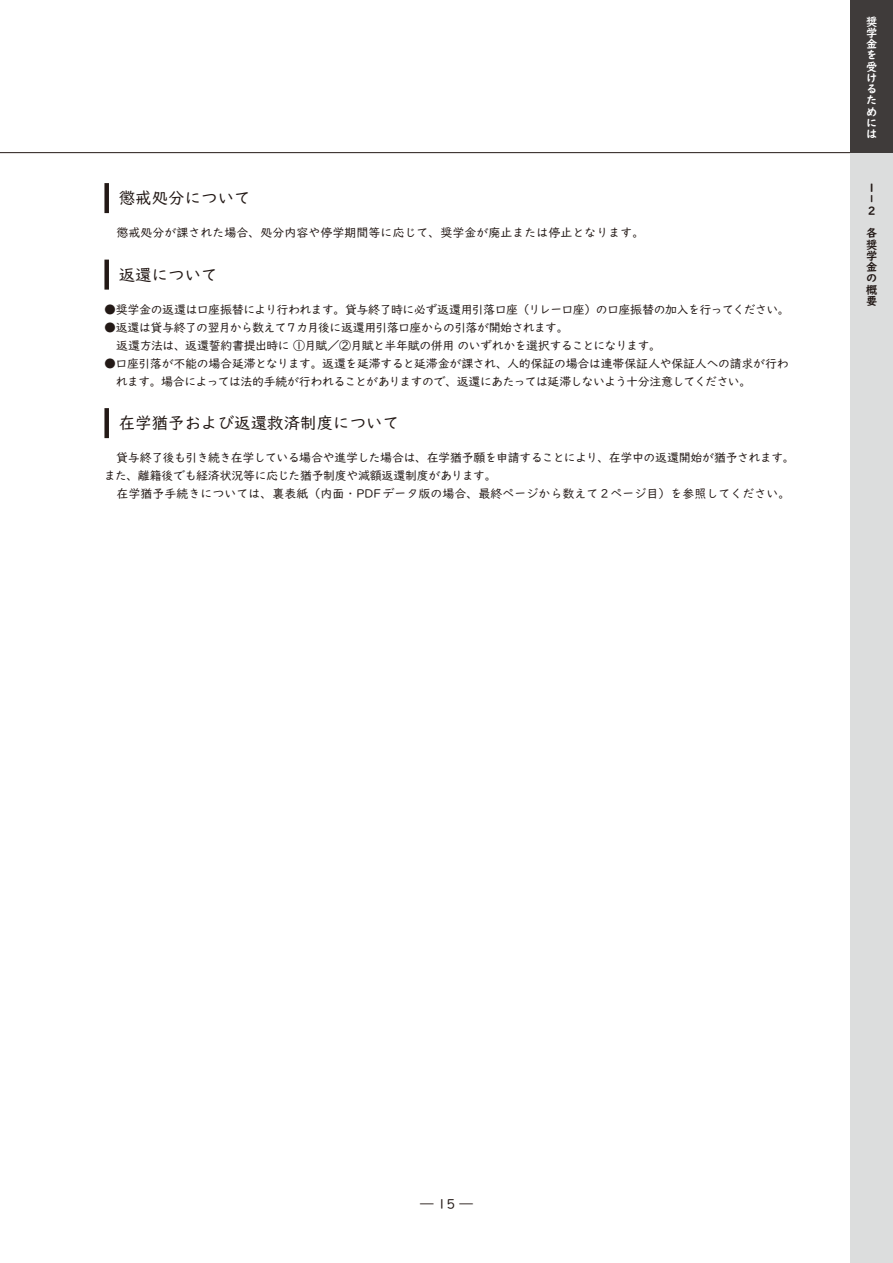
<style>
.page{position:relative;width:893px;height:1263px;background:#fff}
.page>*{position:absolute;margin:0;border:0;box-sizing:border-box;transform-origin:0 0}
.t1{font:700 16.8px "UD Digi Kyokasho Pro N";color:#231916;scale:.67 1}
.t2{font:16.5px "UD Digi Kyokasho Pro N";color:#231916}
.t3{font:13.5px "UD Digi Kyokasho Pro N";color:#231916}
.t4{font:12px/18px "UD Digi Kyokasho Pro N";letter-spacing:-.035em;color:#231916}
.t5{font:12px "UD Digi Kyokasho Pro N";color:#231916}
.t6{font:700 11.25px/11.2px "UD Digi Kyokasho Pro N";color:#fff}
.t7{font:700 11.25px/11.2px "UD Digi Kyokasho Pro N";color:#231916}
</style>
<div class="page">
<hr style="left:0;top:152px;width:851px;height:1px;background:#231916">
<div style="left:104px;top:183px;width:5px;height:30px;background:#231916"></div>
<div style="left:104px;top:260px;width:5px;height:30px;background:#231916"></div>
<div style="left:104px;top:408px;width:5px;height:30px;background:#231916"></div>
<div style="left:850px;top:0;width:43px;height:153px;background:#3f3b3a"></div>
<div style="left:850px;top:153px;width:43px;height:1110px;background:#dcdddd"></div>
<h2 class="t2" style="left:119px;top:184px;width:133px">懲戒処分について</h2>
<p class="t5" style="left:116px;top:223px;width:530px">懲戒処分が課された場合、処分内容や停学期間等に応じて、奨学金が廃止または停止となります。</p>
<h2 class="t2" style="left:119px;top:261px;width:100px">返還について</h2>
<p class="t4" style="left:104px;top:300px;width:687px">●奨学金の返還は口座振替により行われます。貸与終了時に必ず返還用引落口座（リレー口座）の口座振替の加入を行ってください。</p>
<p class="t4" style="left:104px;top:318px;width:558px">●返還は貸与終了の翌月から数えて７カ月後に返還用引落口座からの引落が開始されます。<br>　返還方法は、返還誓約書提出時に ①月賦／②月賦と半年賦の併用のいずれかを選択することになります。</p>
<p class="t4" style="left:116px;top:354px;width:674px;text-indent:-12px">●口座引落が不能の場合延滞となります。返還を延滞すると延滞金が課され、人的保証の場合は連帯保証人や保証人への請求が行われます。場合によっては法的手続が行われることがありますので、返還にあたっては延滞しないよう十分注意してください。</p>
<h2 class="t2" style="left:119px;top:409px;width:282px">在学猶予および返還救済制度について</h2>
<p class="t4" style="left:104px;top:448px;width:692px;text-indent:12px">貸与終了後も引き続き在学している場合や進学した場合は、在学猶予願を申請することにより、在学中の返還開始が猶予されます。また、離籍後でも経済状況等に応じた猶予制度や減額返還制度があります。</p>
<p class="t5" style="left:116px;top:484px;width:675px">在学猶予手続きについては、裏表紙（内面・PDFデータ版の場合、最終ページから数えて２ページ目）を参照してください。</p>
<p class="t6" style="left:866px;top:15px;width:12px">奨学金を受けるためには</p>
<p class="t7" style="left:866px;top:182px;width:8px">１</p>
<h1 class="t1" style="left:866px;top:185px;width:11px">︲</h1>
<p class="t7" style="left:866px;top:199px;width:12px;line-height:22.4px">２各</p>
<p class="t7" style="left:866px;top:239px;width:12px;text-align:justify">奨学金の概要</p>
<p class="t3" style="left:420px;top:1193px;width:54px">―15―</p>
</div>
